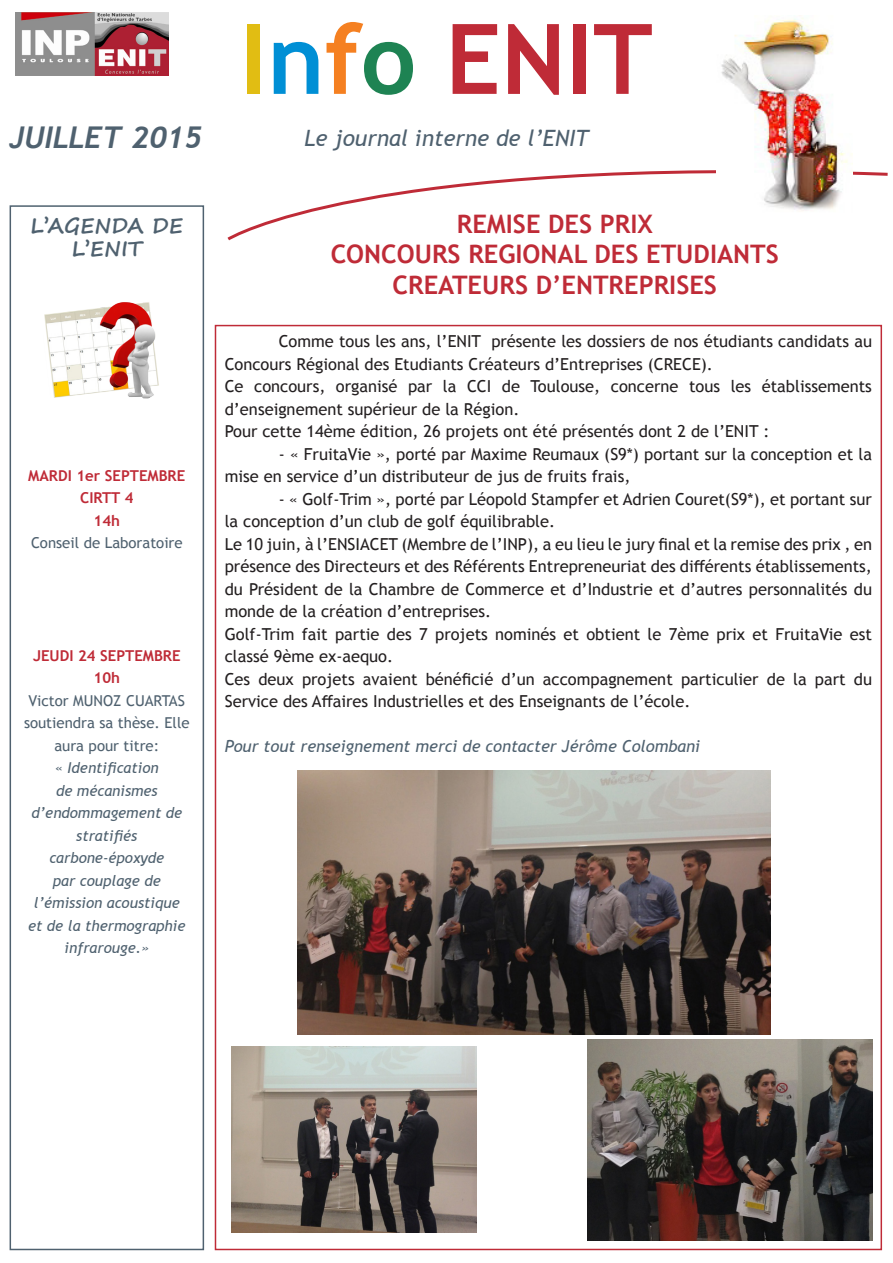
<style>
.page{position:relative;width:893px;height:1263px;background:#fff}
.page>*{position:absolute;margin:0;border:0;box-sizing:border-box;transform-origin:0 0}
.t1{font:700 97.5px "Trebuchet MS";color:#bf2b37}
.t2{font:italic 700 30px "Trebuchet";color:#4f616f}
.t3{font:700 25.5px "Trebuchet MS";color:#bf2b37}
.t4{font:italic 22.5px "Trebuchet MS";color:#4f616f}
.t5{font:700 21px/22.5px "Segoe Print";color:#4f616f;text-align:center}
.t6{font:16.5px/22.5px "Trebuchet MS";color:#231f20}
.t7{font:italic 16.5px "Trebuchet MS";color:#4f616f}
.t8{font:italic 15px/22.5px "Trebuchet MS";color:#4f616f;text-align:center}
.t9{font:15px/22.5px "Trebuchet MS";color:#4f616f;text-align:center}
.t10{font:700 15px "Trebuchet MS";color:#bf2b37}
.s1{color:#e1bd13}
.s2{color:#008fd5}
.s3{color:#f58021}
.s4{color:#1e8353}
.s5{font-style:normal}
</style>
<div class="page">
<div style="left:10px;top:205px;width:194px;height:1045px;border:2px solid #4f616f"></div>
<svg style="left:227px;top:170px;width:661px;height:71px"></svg>
<img style="left:716px;top:18px;width:137px;height:203px">
<img style="left:44px;top:302px;width:115px;height:97px">
<img style="left:232px;top:1046px;width:244px;height:187px">
<img style="left:587px;top:1039px;width:285px;height:201px">
<img style="left:298px;top:771px;width:473px;height:264px">
<img style="left:16px;top:13px;width:152px;height:63px">
<p class="t2" style="left:10px;top:118px;width:194px">JUILLET 2015</p>
<p class="t1" style="left:240px;top:-2px;width:414px"><span class="s1">I</span><span class="s2">n</span><span class="s3">f</span><span class="s4">o</span> ENIT</p>
<p class="t4" style="left:304px;top:125px;width:286px">Le journal interne de l’ENIT</p>
<p class="t5" style="left:31px;top:214px;width:154px">L’AGENDA DE<br>L’ENIT</p>
<p class="t10" style="left:28px;top:466px;width:159px">MARDI 1er SEPTEMBRE</p>
<p class="t10" style="left:80px;top:488px;width:55px">CIRTT 4</p>
<p class="t10" style="left:94px;top:511px;width:28px">14h</p>
<p class="t9" style="left:31px;top:531px;width:153px">Conseil de Laboratoire</p>
<p class="t10" style="left:33px;top:646px;width:149px">JEUDI 24 SEPTEMBRE</p>
<p class="t10" style="left:94px;top:668px;width:28px">10h</p>
<p class="t9" style="left:29px;top:689px;width:158px">Victor MUNOZ CUARTAS</p>
<p class="t9" style="left:24px;top:711px;width:167px">soutiendra sa thèse. Elle aura pour titre:</p>
<p class="t8" style="left:31px;top:757px;width:152px"><span class="s5">«</span> Identification<br>de mécanismes d’endommagement de stratifiés</p>
<p class="t8" style="left:28px;top:847px;width:159px">carbone-époxyde<br>par couplage de l’émission acoustique et de la thermographie infrarouge.»</p>
<p class="t3" style="left:457px;top:208px;width:197px">REMISE DES PRIX</p>
<p class="t3" style="left:331px;top:238px;width:450px">CONCOURS REGIONAL DES ETUDIANTS</p>
<p class="t3" style="left:393px;top:269px;width:326px">CREATEURS D’ENTREPRISES</p>
<p class="t6" style="left:225px;top:330px;width:649px;text-indent:54px">Comme tous les ans, l’ENIT présente les dossiers de nos étudiants candidats au<br>Concours Régional des Etudiants Créateurs d’Entreprises (CRECE).</p>
<p class="t6" style="left:225px;top:375px;width:649px">Ce concours, organisé par la CCI de Toulouse, concerne tous les établissements d’enseignement supérieur de la Région.</p>
<p class="t6" style="left:225px;top:420px;width:546px">Pour cette 14ème édition, 26 projets ont été présentés dont 2 de l’ENIT :</p>
<p class="t6" style="left:225px;top:442px;width:649px;text-indent:54px">- « FruitaVie », porté par Maxime Reumaux (S9*) portant sur la conception et la mise en service d’un distributeur de jus de fruits frais,</p>
<p class="t6" style="left:225px;top:487px;width:649px;text-indent:54px">- « Golf-Trim », porté par Léopold Stampfer et Adrien Couret(S9*), et portant sur la conception d’un club de golf équilibrable.</p>
<p class="t6" style="left:225px;top:532px;width:649px;text-align:justify">Le 10 juin, à l’ENSIACET (Membre de l’INP), a eu lieu le jury final et la remise des prix , en présence des Directeurs et des Référents Entrepreneuriat des différents établissements, du Président de la Chambre de Commerce et d’Industrie et d’autres personnalités du monde de la création d’entreprises.</p>
<p class="t6" style="left:225px;top:622px;width:649px">Golf-Trim fait partie des 7 projets nominés et obtient le 7ème prix et FruitaVie est classé 9ème ex-aequo.</p>
<p class="t6" style="left:225px;top:667px;width:649px">Ces deux projets avaient bénéficié d’un accompagnement particulier de la part du<br>Service des Affaires Industrielles et des Enseignants de l’école.</p>
<p class="t7" style="left:225px;top:736px;width:477px">Pour tout renseignement merci de contacter Jérôme Colombani</p>
</div>
